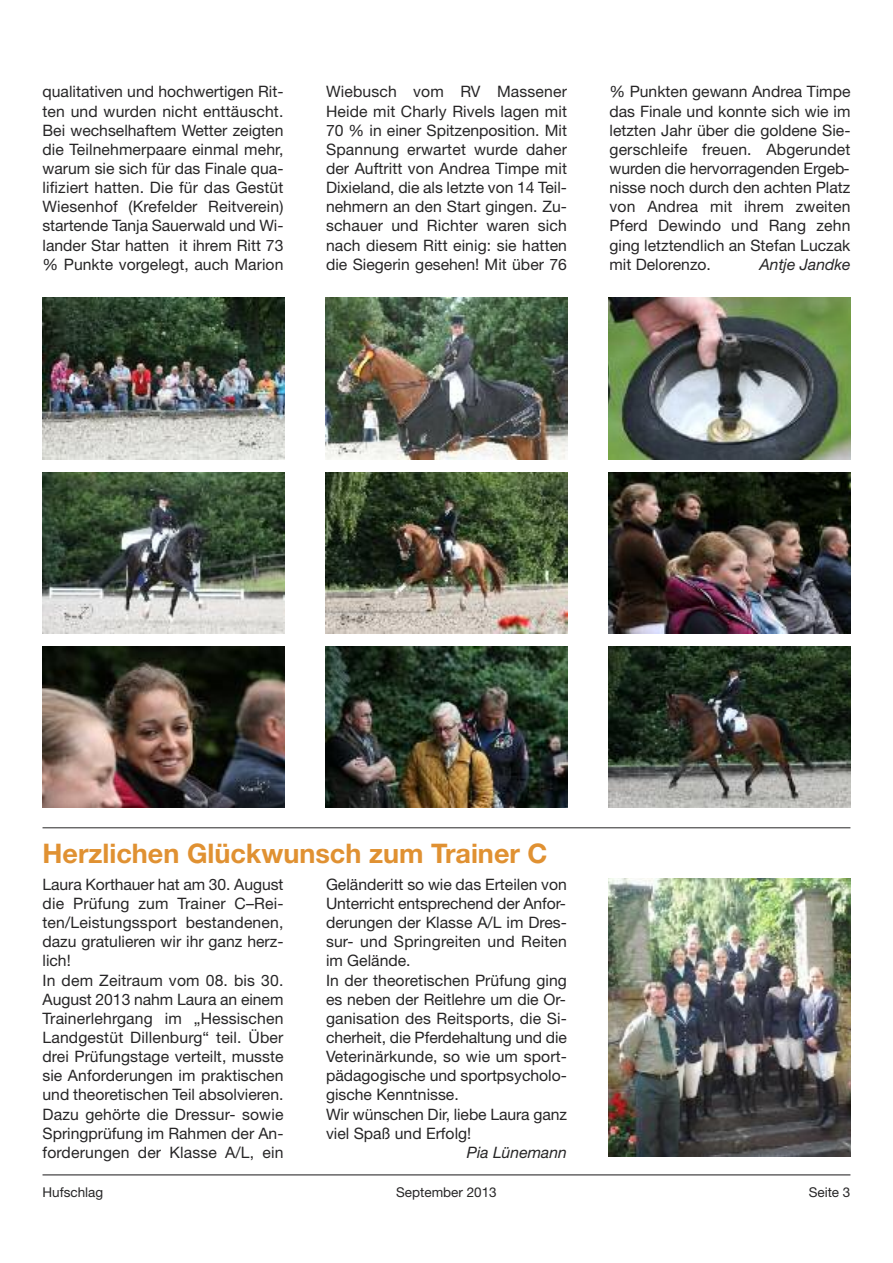
<style>
.page{position:relative;width:893px;height:1263px;background:#fff}
.page>*{position:absolute;margin:0;border:0;box-sizing:border-box;transform-origin:0 0}
.t1{font:700 27px "Helvetica Neue";color:#e09132}
.t2{font:15.75px/19.2px "Helvetica Neue";color:#272627;text-align:justify}
.t3{font:italic 15.75px "Helvetica Neue";color:#272627}
.t4{font:13.5px "Helvetica Neue";color:#272627}
</style>
<div class="page">
<hr style="left:43px;top:1174px;width:807px;height:1px;background:#272627">
<img style="left:608px;top:298px;width:242px;height:161px">
<img style="left:325px;top:298px;width:243px;height:161px">
<img style="left:43px;top:298px;width:242px;height:161px">
<img style="left:608px;top:472px;width:242px;height:162px">
<img style="left:325px;top:472px;width:243px;height:162px">
<img style="left:43px;top:472px;width:242px;height:162px">
<img style="left:608px;top:646px;width:242px;height:162px">
<img style="left:325px;top:646px;width:243px;height:162px">
<img style="left:43px;top:646px;width:242px;height:162px">
<img style="left:608px;top:879px;width:242px;height:278px">
<hr style="left:43px;top:827px;width:807px;height:1px;background:#272627">
<p class="t2" style="left:43px;top:84px;width:242px">qualitativen und hochwertigen Rit&shy;ten und wurden nicht enttäuscht.<br>Bei wechselhaftem Wetter zeigten die Teilnehmerpaare einmal mehr, warum sie sich für das Finale qua&shy;lifiziert hatten. Die für das Gestüt Wiesenhof (Krefelder Reitverein) startende Tanja Sauerwald und Wi&shy;lander Star hatten it ihrem Ritt 73 % Punkte vorgelegt, auch Marion</p>
<p class="t2" style="left:326px;top:84px;width:242px">Wiebusch vom RV Massener Heide mit Charly Rivels lagen mit 70 % in einer Spitzenposition. Mit Spannung erwartet wurde daher der Auftritt von Andrea Timpe mit Dixieland, die als letzte von 14 Teil&shy;nehmern an den Start gingen. Zu&shy;schauer und Richter waren sich nach diesem Ritt einig: sie hatten die Siegerin gesehen! Mit über 76</p>
<p class="t2" style="left:609px;top:84px;width:242px">% Punkten gewann Andrea Timpe das Finale und konnte sich wie im letzten Jahr über die goldene Sie&shy;gerschleife freuen. Abgerundet wurden die hervorragenden Ergeb&shy;nisse noch durch den achten Platz von Andrea mit ihrem zweiten Pferd Dewindo und Rang zehn ging letztendlich an Stefan Luczak mit Delorenzo.</p>
<p class="t3" style="left:759px;top:258px;width:93px">Antje Jandke</p>
<h1 class="t1" style="left:43px;top:844px;width:506px">Herzlichen Glückwunsch zum Trainer C</h1>
<p class="t2" style="left:43px;top:876px;width:242px;text-align:left">Laura Korthauer hat am 30. August die Prüfung zum Trainer C–Rei&shy;ten/Leistungssport bestandenen, dazu gratulieren wir ihr ganz herz&shy;lich!<br>In dem Zeitraum vom 08. bis 30.<br>August 2013 nahm Laura an einem<br>Trainerlehrgang im „Hessischen<br>Landgestüt Dillenburg“ teil. Über drei Prüfungstage verteilt, musste sie Anforderungen im praktischen und theoretischen Teil absolvieren.<br>Dazu gehörte die Dressur- sowie<br>Springprüfung im Rahmen der An&shy;forderungen der Klasse A/L, ein</p>
<p class="t2" style="left:326px;top:876px;width:242px;text-align:left">Geländeritt so wie das Erteilen von<br>Unterricht entsprechend der Anfor&shy;derungen der Klasse A/L im Dres&shy;sur- und Springreiten und Reiten im Gelände.<br>In der theoretischen Prüfung ging es neben der Reitlehre um die Or&shy;ganisation des Reitsports, die Si&shy;cherheit, die Pferdehaltung und die<br>Veterinärkunde, so wie um sport&shy;pädagogische und sportpsycholo&shy;gische Kenntnisse.<br>Wir wünschen Dir, liebe Laura ganz viel Spaß und Erfolg!</p>
<p class="t3" style="left:467px;top:1146px;width:102px">Pia Lünemann</p>
<p class="t4" style="left:43px;top:1187px;width:62px">Hufschlag</p>
<p class="t4" style="left:396px;top:1187px;width:102px">September 2013</p>
<p class="t4" style="left:809px;top:1187px;width:43px">Seite 3</p>
</div>
